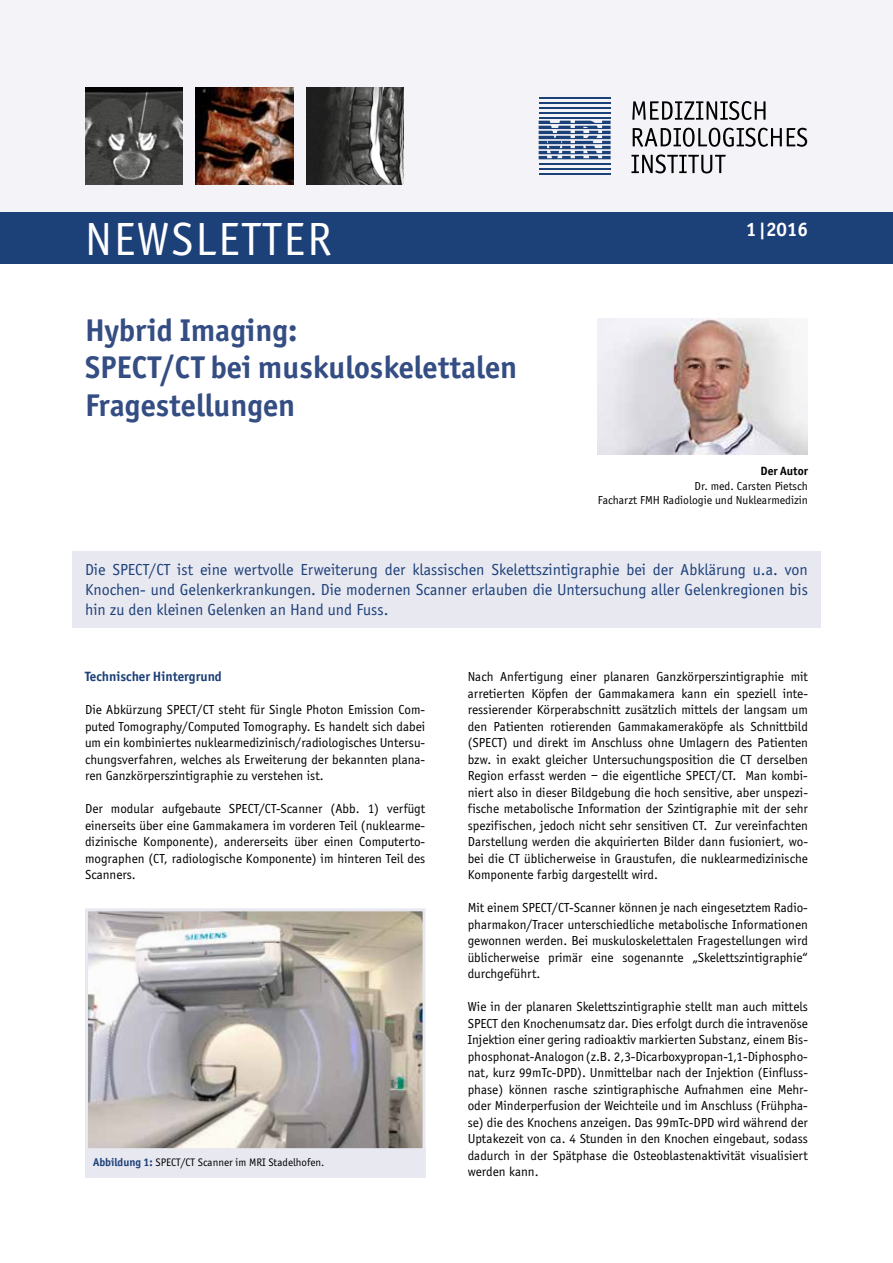
<style>
.page{position:relative;width:893px;height:1263px;background:#fff}
.page>*{position:absolute;margin:0;border:0;box-sizing:border-box;transform-origin:0 0}
.t1{font:48px "Officina Sans EFOP";letter-spacing:.04em;color:#fff}
.t2{font:700 31.5px/37.5px "Officina Sans ITC Std";color:#344d83}
.t3{font:700 19.5px "Officina Sans ITC Std";color:#fff}
.t4{font:16.5px/19.8px "Officina Sans EFOP";color:#1c4078;text-align:justify}
.t5{font:13.5px/16.5px "Officina Sans EFOP";color:#000;text-align:justify}
.t6{font:700 13.5px "Officina Sans ITC Std";color:#1c4078}
.t7{font:12px/14.4px "Officina Sans EFOP";color:#000;text-align:right}
.t8{font:700 12px "Officina Sans ITC Std";color:#000}
.t9{font:11.25px "Officina Sans EFOP";color:#000}
.s1{font-family:"Officina Sans ITC Std";font-weight:700;color:#1c4078}
</style>
<div class="page">
<div style="left:0;top:0;width:893px;height:228px;background:#f4f4f8"></div>
<svg style="left:632px;top:101px;width:133px;height:19px"></svg>
<svg style="left:633px;top:128px;width:174px;height:19px"></svg>
<svg style="left:631px;top:154px;width:95px;height:19px"></svg>
<hr style="left:539px;top:98px;width:72px;height:1px;background:#1c4078">
<hr style="left:539px;top:103px;width:72px;height:1px;background:#1c4078">
<hr style="left:539px;top:108px;width:72px;height:1px;background:#1c4078">
<hr style="left:539px;top:113px;width:72px;height:1px;background:#1c4078">
<hr style="left:539px;top:118px;width:72px;height:1px;background:#1c4078">
<svg style="left:539px;top:121px;width:72px;height:38px"></svg>
<hr style="left:539px;top:163px;width:72px;height:1px;background:#1c4078">
<hr style="left:539px;top:168px;width:72px;height:1px;background:#1c4078">
<hr style="left:539px;top:173px;width:72px;height:1px;background:#1c4078">
<img style="left:196px;top:87px;width:97px;height:98px">
<img style="left:85px;top:87px;width:98px;height:98px">
<img style="left:306px;top:87px;width:98px;height:98px">
<img style="left:598px;top:318px;width:210px;height:136px">
<div style="left:72px;top:551px;width:749px;height:77px;background:#e8e8f1"></div>
<div style="left:0;top:212px;width:893px;height:51px;background:#1c4078"></div>
<img style="left:89px;top:912px;width:333px;height:235px">
<div style="left:85px;top:908px;width:341px;height:243px;border:3px solid #e8e8f1"></div>
<div style="left:85px;top:1150px;width:341px;height:28px;background:#e8e8f1"></div>
<h1 class="t1" style="left:85px;top:212px;width:248px">NEWSLETTER</h1>
<h3 class="t3" style="left:746px;top:218px;width:63px">1 | 2016</h3>
<h2 class="t2" style="left:85px;top:311px;width:434px">Hybrid Imaging:<br>SPECT/CT bei muskuloskelettalen<br>Fragestellungen</h2>
<p class="t8" style="left:761px;top:464px;width:49px">Der Autor</p>
<p class="t7" style="left:598px;top:479px;width:212px">Dr. med. Carsten Pietsch<br>Facharzt FMH Radiologie und Nuklearmedizin</p>
<p class="t4" style="left:85px;top:560px;width:724px">Die SPECT/CT ist eine wertvolle Erweiterung der klassischen Skelettszintigraphie bei der Abklärung u.a. von Knochen- und Gelenkerkrankungen. Die modernen Scanner erlauben die Untersuchung aller Gelenkregionen bis hin zu den kleinen Gelenken an Hand und Fuss.</p>
<p class="t6" style="left:85px;top:668px;width:138px">Technischer Hintergrund</p>
<p class="t5" style="left:85px;top:701px;width:342px">Die Abkürzung SPECT/CT steht für Single Photon Emission Com&shy;puted Tomography/Computed Tomography. Es handelt sich dabei um ein kombiniertes nuklearmedizinisch/radiologisches Untersu&shy;chungsverfahren, welches als Erweiterung der bekannten plana&shy;ren Ganzkörperszintigraphie zu verstehen ist.</p>
<p class="t5" style="left:85px;top:800px;width:342px">Der modular aufgebaute SPECT/CT-Scanner (Abb. 1) verfügt einerseits über eine Gammakamera im vorderen Teil (nuklearme&shy;dizinische Komponente), andererseits über einen Computerto&shy;mographen (CT, radiologische Komponente) im hinteren Teil des Scanners.</p>
<p class="t9" style="left:93px;top:1156px;width:233px"><span class="s1">Abbildung 1:</span> SPECT/CT Scanner im MRI Stadelhofen.</p>
<p class="t5" style="left:468px;top:668px;width:342px">Nach Anfertigung einer planaren Ganzkörperszintigraphie mit arretierten Köpfen der Gammakamera kann ein speziell inte&shy;ressierender Körperabschnitt zusätzlich mittels der langsam um den Patienten rotierenden Gammakameraköpfe als Schnittbild (SPECT) und direkt im Anschluss ohne Umlagern des Patienten bzw. in exakt gleicher Untersuchungsposition die CT derselben Region erfasst werden – die eigentliche SPECT/CT. Man kombi&shy;niert also in dieser Bildgebung die hoch sensitive, aber unspezi&shy;fische metabolische Information der Szintigraphie mit der sehr spezifischen, jedoch nicht sehr sensitiven CT. Zur vereinfachten Darstellung werden die akquirierten Bilder dann fusioniert, wo&shy;bei die CT üblicherweise in Graustufen, die nuklearmedizinische Komponente farbig dargestellt wird.</p>
<p class="t5" style="left:468px;top:899px;width:342px">Mit einem SPECT/CT-Scanner können je nach eingesetztem Radio&shy;pharmakon/Tracer unterschiedliche metabolische Informationen gewonnen werden. Bei muskuloskelettalen Fragestellungen wird üblicherweise primär eine sogenannte „Skelettszintigraphie“ durchgeführt.</p>
<p class="t5" style="left:468px;top:998px;width:342px">Wie in der planaren Skelettszintigraphie stellt man auch mittels SPECT den Knochenumsatz dar. Dies erfolgt durch die intravenöse Injektion einer gering radioaktiv markierten Substanz, einem Bis&shy;phosphonat-Analogon (z.B. 2,3-Dicarboxypropan-1,1-Diphospho&shy;nat, kurz 99mTc-DPD). Unmittelbar nach der Injektion (Einfluss&shy;phase) können rasche szintigraphische Aufnahmen eine Mehr&shy;oder Minderperfusion der Weichteile und im Anschluss (Frühpha&shy;se) die des Knochens anzeigen. Das 99mTc-DPD wird während der Uptakezeit von ca. 4 Stunden in den Knochen eingebaut, sodass dadurch in der Spätphase die Osteoblastenaktivität visualisiert werden kann.</p>
</div>
